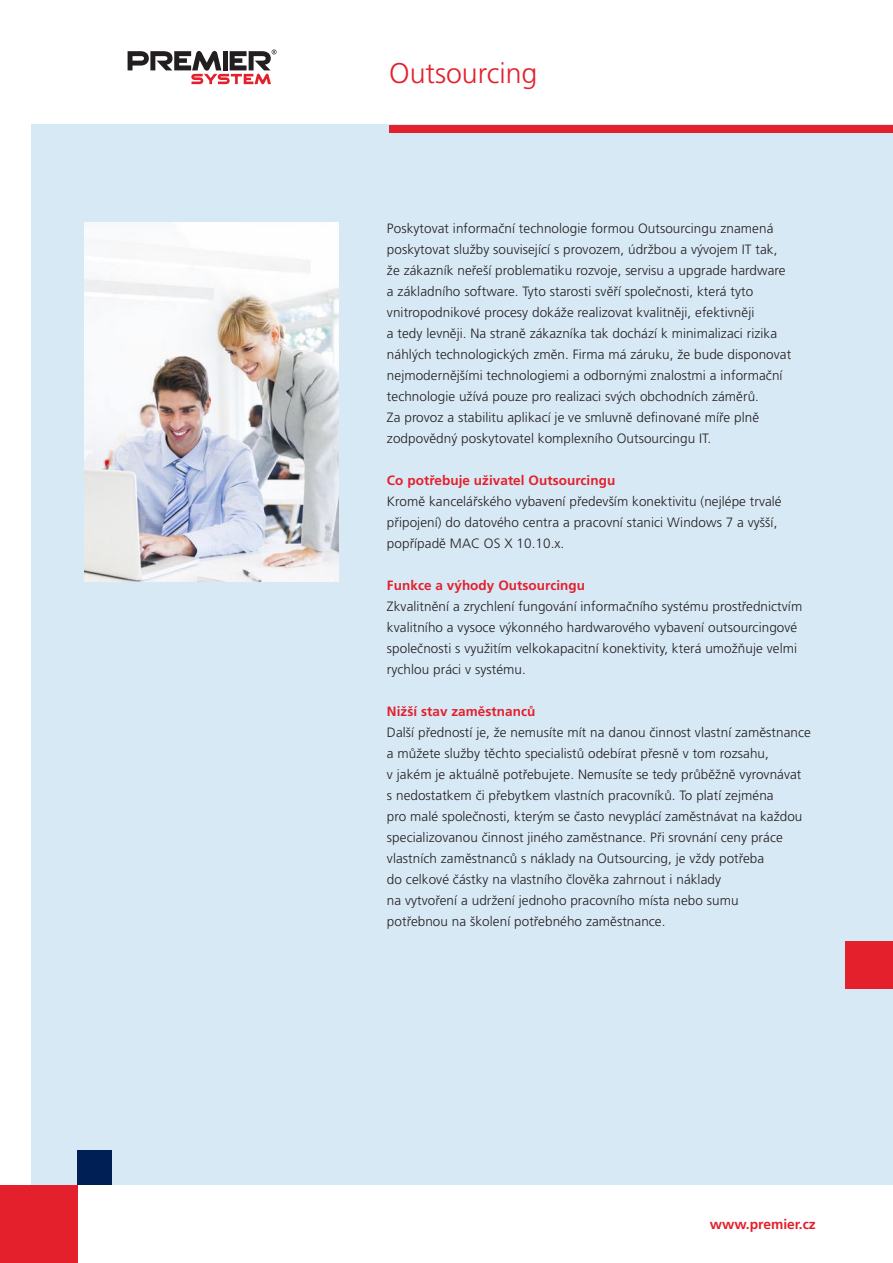
<style>
.page{position:relative;width:893px;height:1263px;background:#fff}
.page>*{position:absolute;margin:0;border:0;box-sizing:border-box;transform-origin:0 0}
.t1{font:300 28.5px "Frutiger CE";color:#e4202c}
.t2{font:700 13.8px "Frutiger CE";color:#e4202c}
.t3{font:300 13.5px "Frutiger CE";letter-spacing:.005em;color:#231f20}
.t4{font:700 13.5px "Frutiger CE";letter-spacing:.005em;color:#e4202c}
</style>
<div class="page">
<div style="left:31px;top:125px;width:862px;height:1060px;background:#d8e9f6"></div>
<svg style="left:128px;top:50px;width:149px;height:34px"></svg>
<div style="left:0;top:1185px;width:78px;height:78px;background:#e4202c"></div>
<div style="left:78px;top:1150px;width:34px;height:35px;background:#001f54"></div>
<div style="left:389px;top:125px;width:504px;height:8px;background:#e4202c"></div>
<div style="left:845px;top:941px;width:48px;height:48px;background:#e4202c"></div>
<img style="left:85px;top:223px;width:253px;height:359px">
<p class="t1" style="left:389px;top:57px;width:150px">Outsourcing</p>
<p class="t3" style="left:387px;top:221px;width:388px">Poskytovat informační technologie formou Outsourcingu znamená</p>
<p class="t3" style="left:387px;top:242px;width:392px">poskytovat služby související s provozem, údržbou a vývojem IT tak,</p>
<p class="t3" style="left:387px;top:263px;width:400px">že zákazník neřeší problematiku rozvoje, servisu a upgrade hardware</p>
<p class="t3" style="left:387px;top:284px;width:368px">a základního software. Tyto starosti svěří společnosti, která tyto</p>
<p class="t3" style="left:387px;top:305px;width:369px">vnitropodnikové procesy dokáže realizovat kvalitněji, efektivněji</p>
<p class="t3" style="left:387px;top:326px;width:392px">a tedy levněji. Na straně zákazníka tak dochází k minimalizaci rizika</p>
<p class="t3" style="left:387px;top:347px;width:406px">náhlých technologických změn. Firma má záruku, že bude disponovat</p>
<p class="t3" style="left:387px;top:368px;width:397px">nejmodernějšími technologiemi a odbornými znalostmi a informační</p>
<p class="t3" style="left:387px;top:389px;width:374px">technologie užívá pouze pro realizaci svých obchodních záměrů.</p>
<p class="t3" style="left:387px;top:410px;width:374px">Za provoz a stabilitu aplikací je ve smluvně definované míře plně</p>
<p class="t3" style="left:387px;top:431px;width:326px">zodpovědný poskytovatel komplexního Outsourcingu IT.</p>
<p class="t4" style="left:387px;top:473px;width:230px">Co potřebuje uživatel Outsourcingu</p>
<p class="t3" style="left:387px;top:494px;width:396px">Kromě kancelářského vybavení především konektivitu (nejlépe trvalé</p>
<p class="t3" style="left:387px;top:515px;width:392px">připojení) do datového centra a pracovní stanici Windows 7 a vyšší,</p>
<p class="t3" style="left:387px;top:536px;width:179px">popřípadě MAC OS X 10.10.x.</p>
<p class="t4" style="left:387px;top:578px;width:200px">Funkce a výhody Outsourcingu</p>
<p class="t3" style="left:387px;top:599px;width:417px">Zkvalitnění a zrychlení fungování informačního systému prostřednictvím</p>
<p class="t3" style="left:387px;top:620px;width:412px">kvalitního a vysoce výkonného hardwarového vybavení outsourcingové</p>
<p class="t3" style="left:387px;top:641px;width:412px">společnosti s využitím velkokapacitní konektivity, která umožňuje velmi</p>
<p class="t3" style="left:387px;top:662px;width:140px">rychlou práci v systému.</p>
<p class="t4" style="left:387px;top:704px;width:150px">Nižší stav zaměstnanců</p>
<p class="t3" style="left:387px;top:725px;width:425px">Další předností je, že nemusíte mít na danou činnost vlastní zaměstnance</p>
<p class="t3" style="left:387px;top:746px;width:383px">a můžete služby těchto specialistů odebírat přesně v tom rozsahu,</p>
<p class="t3" style="left:387px;top:767px;width:416px">v jakém je aktuálně potřebujete. Nemusíte se tedy průběžně vyrovnávat</p>
<p class="t3" style="left:387px;top:788px;width:388px">s nedostatkem či přebytkem vlastních pracovníků. To platí zejména</p>
<p class="t3" style="left:387px;top:809px;width:417px">pro malé společnosti, kterým se často nevyplácí zaměstnávat na každou</p>
<p class="t3" style="left:387px;top:830px;width:397px">specializovanou činnost jiného zaměstnance. Při srovnání ceny práce</p>
<p class="t3" style="left:387px;top:851px;width:379px">vlastních zaměstnanců s náklady na Outsourcing, je vždy potřeba</p>
<p class="t3" style="left:387px;top:872px;width:336px">do celkové částky na vlastního člověka zahrnout i náklady</p>
<p class="t3" style="left:387px;top:893px;width:353px">na vytvoření a udržení jednoho pracovního místa nebo sumu</p>
<p class="t3" style="left:387px;top:914px;width:280px">potřebnou na školení potřebného zaměstnance.</p>
<p class="t2" style="left:710px;top:1217px;width:108px">www.premier.cz</p>
</div>
